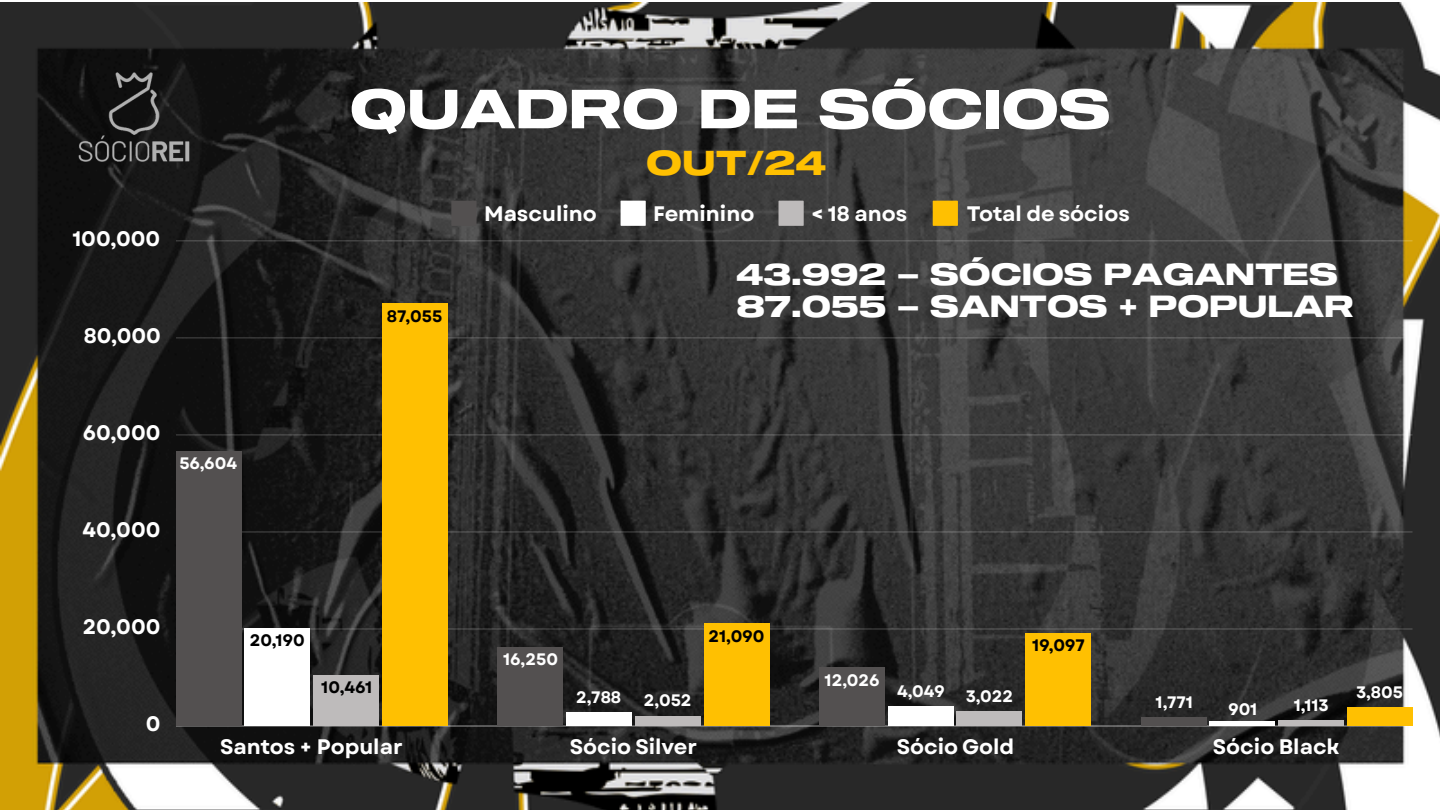
<style>
.page{position:relative;width:1440px;height:810px;background:#fff}
.page>*{position:absolute;margin:0;border:0;box-sizing:border-box;transform-origin:0 0}
.t1{font:53.8px "Sequel 100 Black 75";color:#fff}
.t2{font:33.8px "Sequel 100 Black 75";color:#ffc001}
.t3{font:30px "Sequel 100 Black 75";color:#fff}
.t4{font:700 21px "Garet";color:#fff}
.t5{font:700 16.6px "Garet";color:#fff}
.t6{font:700 16.6px "Garet";color:#000}
</style>
<div class="page">
<img style="left:0;top:2px;width:1440px;height:808px">
<svg style="left:451px;top:201px;width:26px;height:25px"></svg>
<svg style="left:621px;top:201px;width:25px;height:25px"></svg>
<svg style="left:779px;top:201px;width:25px;height:25px"></svg>
<svg style="left:933px;top:201px;width:25px;height:25px"></svg>
<hr style="left:176px;top:726px;width:1237px;height:1px;background:#fff;opacity:.6">
<hr style="left:176px;top:629px;width:1237px;height:1px;background:#fff;opacity:.25">
<hr style="left:176px;top:532px;width:1237px;height:1px;background:#fff;opacity:.25">
<hr style="left:176px;top:435px;width:1237px;height:1px;background:#fff;opacity:.25">
<hr style="left:176px;top:338px;width:1237px;height:1px;background:#fff;opacity:.25">
<hr style="left:176px;top:241px;width:1237px;height:1px;background:#fff;opacity:.25">
<div style="left:176px;top:451px;width:65px;height:275px;background:#535050"></div>
<div style="left:245px;top:628px;width:65px;height:98px;background:#fff"></div>
<div style="left:314px;top:675px;width:65px;height:51px;background:#bebbbb"></div>
<div style="left:382px;top:304px;width:66px;height:422px;background:#ffc001"></div>
<div style="left:498px;top:647px;width:65px;height:79px;background:#535050"></div>
<div style="left:566px;top:712px;width:66px;height:14px;background:#fff"></div>
<div style="left:635px;top:716px;width:65px;height:10px;background:#bebbbb"></div>
<div style="left:704px;top:624px;width:65px;height:102px;background:#ffc001"></div>
<div style="left:819px;top:668px;width:66px;height:58px;background:#535050"></div>
<div style="left:888px;top:706px;width:65px;height:20px;background:#fff"></div>
<div style="left:957px;top:711px;width:65px;height:15px;background:#bebbbb"></div>
<div style="left:1026px;top:633px;width:65px;height:93px;background:#ffc001"></div>
<div style="left:1141px;top:717px;width:65px;height:9px;background:#535050"></div>
<hr style="left:1210px;top:722px;width:65px;height:4px;background:#fff">
<div style="left:1278px;top:721px;width:66px;height:5px;background:#bebbbb"></div>
<div style="left:1347px;top:708px;width:66px;height:18px;background:#ffc001"></div>
<img style="left:70px;top:60px;width:127px;height:105px">
<p class="t4" style="left:72px;top:224px;width:89px">100,000</p>
<p class="t4" style="left:84px;top:321px;width:79px">80,000</p>
<p class="t1" style="left:350px;top:86px;width:762px">QUADRO DE SÓCIOS</p>
<h2 class="t2" style="left:646px;top:148px;width:182px">OUT/24</h2>
<p class="t6" style="left:387px;top:304px;width:57px">87,055</p>
<p class="t4" style="left:484px;top:199px;width:114px">Masculino</p>
<p class="t4" style="left:653px;top:199px;width:103px">Feminino</p>
<p class="t4" style="left:811px;top:199px;width:98px">&lt; 18 anos</p>
<p class="t4" style="left:967px;top:199px;width:164px">Total de sócios</p>
<p class="t3" style="left:736px;top:261px;width:603px">43.992 – SÓCIOS PAGANTES</p>
<h1 class="t3" style="left:736px;top:293px;width:619px">87.055 – SANTOS + POPULAR</h1>
<p class="t4" style="left:83px;top:418px;width:79px">60,000</p>
<p class="t4" style="left:83px;top:515px;width:79px">40,000</p>
<p class="t5" style="left:179px;top:452px;width:60px">56,604</p>
<p class="t4" style="left:83px;top:612px;width:79px">20,000</p>
<p class="t4" style="left:146px;top:709px;width:16px">0</p>
<p class="t6" style="left:250px;top:628px;width:57px">20,190</p>
<p class="t6" style="left:321px;top:676px;width:52px">10,461</p>
<p class="t5" style="left:503px;top:647px;width:56px">16,250</p>
<p class="t5" style="left:576px;top:685px;width:46px">2,788</p>
<p class="t5" style="left:644px;top:689px;width:49px">2,052</p>
<p class="t6" style="left:709px;top:624px;width:58px">21,090</p>
<p class="t5" style="left:825px;top:668px;width:57px">12,026</p>
<p class="t5" style="left:897px;top:681px;width:118px">4,049 3,022</p>
<p class="t6" style="left:1032px;top:634px;width:54px">19,097</p>
<p class="t5" style="left:1156px;top:690px;width:39px">1,771</p>
<p class="t5" style="left:1228px;top:697px;width:31px">901</p>
<p class="t5" style="left:1294px;top:693px;width:37px">1,113</p>
<p class="t4" style="left:220px;top:731px;width:184px">Santos + Popular</p>
<p class="t4" style="left:570px;top:731px;width:129px">Sócio Silver</p>
<p class="t4" style="left:897px;top:731px;width:119px">Sócio Gold</p>
<p class="t4" style="left:1213px;top:731px;width:129px">Sócio Black</p>
<p class="t5" style="left:1356px;top:680px;width:48px">3,805</p>
</div>
